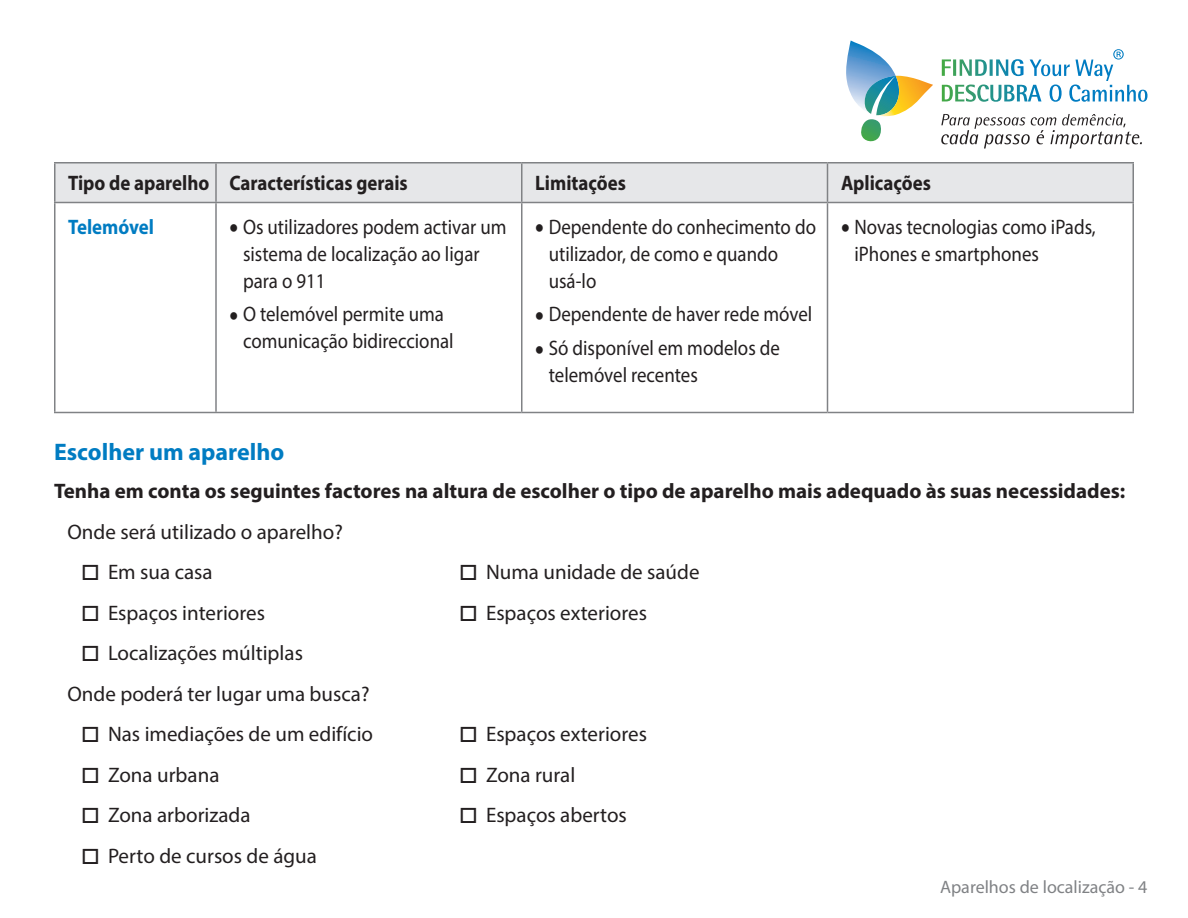
<style>
.page{position:relative;width:1188px;height:918px;background:#fff}
.page>*{position:absolute;margin:0;border:0;box-sizing:border-box;transform-origin:0 0}
.Sub_Head_1{font:700 24px "Myriad Pro";color:#007cc2}
.Bullnet_1{font:21px/27px "Myriad Pro";color:#231f20;scale:.9 1}
.Bullnet_1-2{font:21px "Myriad Pro";color:#231f20}
.Table_head_1{font:700 21px "Myriad Pro";color:#231f20}
.Table_head_1-2{font:700 21px "Myriad Pro";color:#231f20;scale:.9 1}
.Sub_Head_1-2{font:700 21px "Myriad Pro";color:#007cc2;scale:.9 1}
.t1{font:18px "Myriad Pro";color:#808285}
</style>
<div class="page">
<svg style="left:846px;top:40px;width:87px;height:102px"></svg>
<svg style="left:941px;top:114px;width:201px;height:34px"></svg>
<svg style="left:942px;top:49px;width:205px;height:53px"></svg>
<div style="left:56px;top:163px;width:1076px;height:39px;background:#e6e7e9"></div>
<svg style="left:56px;top:202px;width:1076px;height:210px"></svg>
<hr style="left:54px;top:164px;width:2px;height:38px;background:#808285">
<hr style="left:54px;top:162px;width:162px;height:2px;background:#808285">
<hr style="left:216px;top:162px;width:306px;height:2px;background:#808285">
<hr style="left:522px;top:162px;width:305px;height:2px;background:#808285">
<hr style="left:828px;top:162px;width:306px;height:2px;background:#808285">
<hr style="left:215px;top:164px;width:2px;height:38px;background:#808285">
<hr style="left:521px;top:164px;width:1px;height:38px;background:#808285">
<hr style="left:827px;top:164px;width:1px;height:38px;background:#808285">
<hr style="left:1132px;top:164px;width:2px;height:38px;background:#808285">
<hr style="left:54px;top:203px;width:2px;height:209px;background:#808285">
<hr style="left:54px;top:202px;width:162px;height:1px;background:#808285">
<hr style="left:216px;top:202px;width:306px;height:1px;background:#808285">
<hr style="left:522px;top:202px;width:305px;height:1px;background:#808285">
<hr style="left:828px;top:202px;width:306px;height:1px;background:#808285">
<hr style="left:215px;top:203px;width:2px;height:209px;background:#808285">
<hr style="left:521px;top:203px;width:1px;height:209px;background:#808285">
<hr style="left:827px;top:203px;width:1px;height:209px;background:#808285">
<hr style="left:1132px;top:203px;width:2px;height:209px;background:#808285">
<hr style="left:54px;top:412px;width:162px;height:1px;background:#808285">
<hr style="left:216px;top:412px;width:306px;height:1px;background:#808285">
<hr style="left:522px;top:412px;width:305px;height:1px;background:#808285">
<hr style="left:828px;top:412px;width:306px;height:1px;background:#808285">
<p class="Table_head_1-2" style="left:68px;top:169px;width:158px">Tipo de aparelho</p>
<p class="Sub_Head_1-2" style="left:68px;top:213px;width:97px">Telemóvel</p>
<p class="Table_head_1-2" style="left:230px;top:169px;width:200px">Características gerais</p>
<p class="Bullnet_1" style="left:230px;top:213px;width:309px">• Os utilizadores podem activar um</p>
<p class="Bullnet_1" style="left:243px;top:240px;width:265px">sistema de localização ao ligar para o 911</p>
<p class="Bullnet_1" style="left:243px;top:300px;width:236px;text-indent:-14px">• O telemóvel permite uma comunicação bidireccional</p>
<p class="Table_head_1-2" style="left:535px;top:169px;width:102px">Limitações</p>
<p class="Bullnet_1" style="left:549px;top:213px;width:299px;text-indent:-14px">• Dependente do conhecimento do utilizador, de como e quando<br>usá l o-</p>
<p class="Bullnet_1" style="left:535px;top:300px;width:309px">• Dependente de haver rede móvel</p>
<p class="Bullnet_1" style="left:549px;top:334px;width:258px;text-indent:-14px">• Só disponível em modelos de telemóvel recentes</p>
<p class="Table_head_1-2" style="left:841px;top:169px;width:101px">Aplicações</p>
<p class="Bullnet_1" style="left:855px;top:213px;width:270px;text-indent:-14px">• Novas tecnologias como iPads, iPhones e smartphones</p>
<p class="Sub_Head_1" style="left:54px;top:437px;width:232px">Escolher um aparelho</p>
<p class="Table_head_1" style="left:54px;top:478px;width:1073px">Tenha em conta os seguintes factores na altura de escolher o tipo de aparelho mais adequado às suas necessidades:</p>
<p class="Bullnet_1-2" style="left:68px;top:519px;width:277px">Onde será utilizado o aparelho?</p>
<p class="Bullnet_1-2" style="left:486px;top:559px;width:215px">Numa unidade de saúde</p>
<p class="Bullnet_1-2" style="left:108px;top:559px;width:106px">Em sua casa</p>
<p class="Bullnet_1-2" style="left:108px;top:600px;width:159px">Espaços interiores</p>
<p class="Bullnet_1-2" style="left:108px;top:640px;width:197px">Localizações múltiplas</p>
<p class="Bullnet_1-2" style="left:68px;top:681px;width:304px">Onde poderá ter lugar uma busca?</p>
<p class="Bullnet_1-2" style="left:486px;top:600px;width:162px">Espaços exteriores</p>
<p class="Bullnet_1-2" style="left:108px;top:721px;width:267px">Nas imediações de um edifício</p>
<p class="Bullnet_1-2" style="left:486px;top:721px;width:162px">Espaços exteriores</p>
<p class="Bullnet_1-2" style="left:108px;top:762px;width:113px">Zona urbana</p>
<p class="Bullnet_1-2" style="left:486px;top:762px;width:91px">Zona rural</p>
<p class="Bullnet_1-2" style="left:108px;top:802px;width:144px">Zona arborizada</p>
<p class="Bullnet_1-2" style="left:108px;top:843px;width:210px">Perto de cursos de água</p>
<p class="Bullnet_1-2" style="left:486px;top:802px;width:142px">Espaços abertos</p>
<p class="t1" style="left:940px;top:875px;width:209px">Aparelhos de localização 4-</p>
</div>
